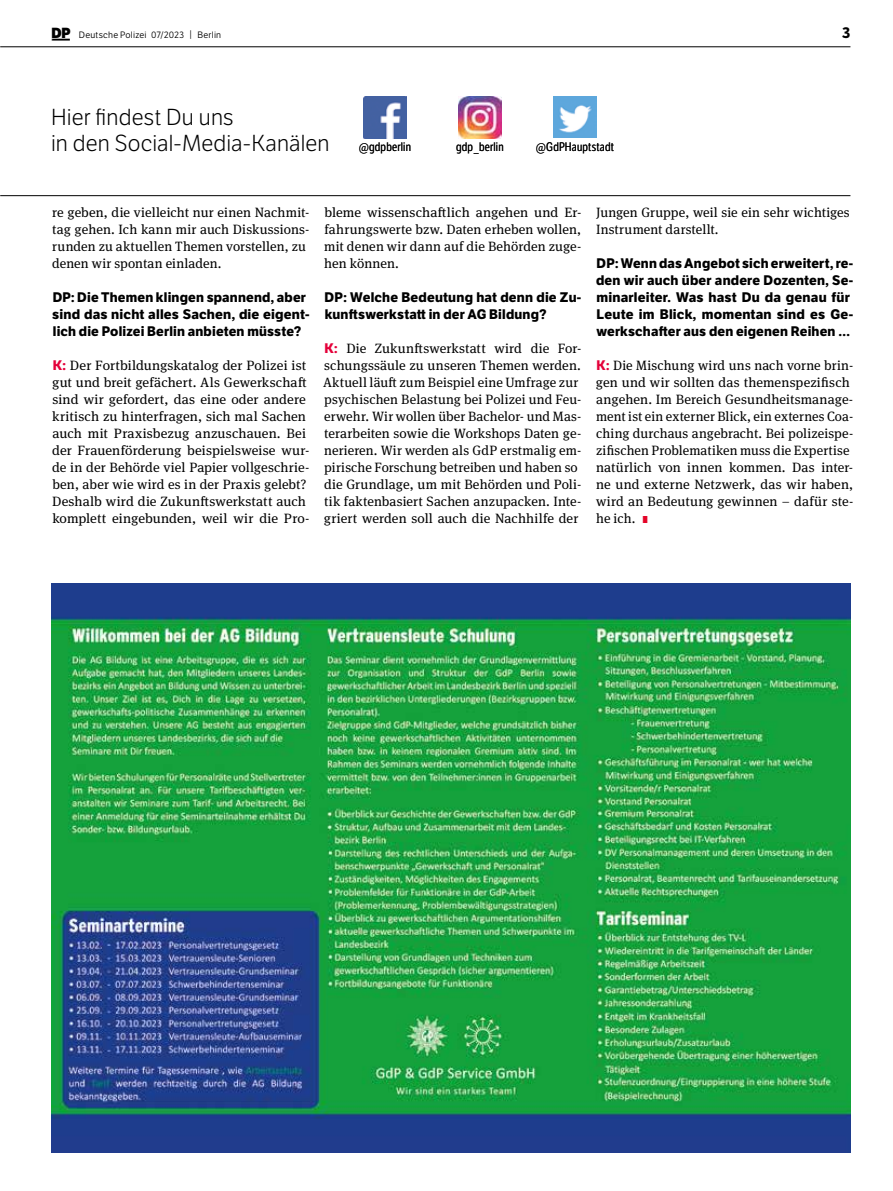
<style>
.page{position:relative;width:893px;height:1191px;background:#fff}
.page>*{position:absolute;margin:0;border:0;box-sizing:border-box;transform-origin:0 0}
.t1{font:22.5px/25.5px "LFT Etica Lt";letter-spacing:.01em;color:#000}
.t2{font:700 15px "LFT Etica";color:#000}
.t3{font:13.5px/17px "Meta Serif Pro";letter-spacing:.01em;color:#000}
.t4{font:700 13.5px/17px "LFT Etica";letter-spacing:.015em;color:#000}
.t5{font:12px "LFT Etica Condensed";letter-spacing:.015em;color:#000}
.t6{font:9px "LFT Etica Bk";letter-spacing:.025em;color:#000}
.s1{font-family:"LFT Etica XB";font-size:14.25px}
.s2{font-size:9.3px}
.s3{font-family:"LFT Etica";font-weight:700;color:#e4003a}
.s4{font-family:"LFT Etica XB";font-size:9.75px;color:#e40428}
</style>
<div class="page">
<hr style="left:0;top:195px;width:850px;height:1px;background:#000">
<hr style="left:0;top:47px;width:850px;height:1px;background:#000">
<svg style="left:52px;top:39px;width:18px;height:2px"></svg>
<img style="left:364px;top:96px;width:42px;height:43px">
<img style="left:459px;top:96px;width:42px;height:43px">
<img style="left:554px;top:97px;width:42px;height:41px">
<img style="left:51px;top:583px;width:799px;height:569px">
<p class="t6" style="left:52px;top:29px;width:171px"><span class="s1">DP</span> Deutsche Polizei 07/2023 <span class="s2">|</span> Berlin</p>
<p class="t2" style="left:842px;top:23px;width:10px">3</p>
<h1 class="t1" style="left:51px;top:106px;width:280px">Hier findest Du uns<br>in den Social-Media-Kanälen</h1>
<p class="t5" style="left:359px;top:140px;width:54px">@gdpberlin</p>
<p class="t5" style="left:456px;top:140px;width:49px">gdp_berlin</p>
<p class="t5" style="left:536px;top:140px;width:80px">@GdPHauptstadt</p>
<p class="t3" style="left:52px;top:203px;width:259px">re geben, die vielleicht nur einen Nachmit&shy;tag gehen. Ich kann mir auch Diskussions&shy;runden zu aktuellen Themen vorstellen, zu denen wir spontan einladen.</p>
<p class="t4" style="left:52px;top:289px;width:259px">DP: Die Themen klingen spannend, aber sind das nicht alles Sachen, die eigent&shy;lich die Polizei Berlin anbieten müsste?</p>
<p class="t3" style="left:52px;top:356px;width:259px"><span class="s3">K:</span> Der Fortbildungskatalog der Polizei ist gut und breit gefächert. Als Gewerkschaft sind wir gefordert, das eine oder andere kritisch zu hinterfragen, sich mal Sachen auch mit Praxisbezug anzuschauen. Bei der Frauenförderung beispielsweise wur&shy;de in der Behörde viel Papier vollgeschrie&shy;ben, aber wie wird es in der Praxis gelebt?<br>Deshalb wird die Zukunftswerkstatt auch komplett eingebunden, weil wir die Pro-</p>
<p class="t3" style="left:324px;top:203px;width:259px;text-align:justify">bleme wissenschaftlich angehen und Er&shy;fahrungswerte bzw. Daten erheben wollen, mit denen wir dann auf die Behörden zuge&shy;hen können.</p>
<p class="t4" style="left:325px;top:289px;width:258px">DP: Welche Bedeutung hat denn die Zu&shy;kunftswerkstatt in der AG Bildung?</p>
<p class="t3" style="left:323px;top:339px;width:260px"><span class="s3">K:</span> Die Zukunftswerkstatt wird die For&shy;schungssäule zu unseren Themen werden.<br>Aktuell läuft zum Beispiel eine Umfrage zur psychischen Belastung bei Polizei und Feu&shy;erwehr. Wir wollen über Bachelor- und Mas&shy;terarbeiten sowie die Workshops Daten ge&shy;nerieren. Wir werden als GdP erstmalig em&shy;pirische Forschung betreiben und haben so die Grundlage, um mit Behörden und Poli&shy;tik faktenbasiert Sachen anzupacken. Inte&shy;griert werden soll auch die Nachhilfe der</p>
<p class="t3" style="left:596px;top:203px;width:255px">Jungen Gruppe, weil sie ein sehr wichtiges<br>Instrument darstellt.</p>
<p class="t4" style="left:596px;top:255px;width:259px">DP: Wenn das Angebot sich erweitert, re&shy;den wir auch über andere Dozenten, Se&shy;minarleiter. Was hast Du da genau für Leute im Blick, momentan sind es Ge&shy;werkschafter aus den eigenen Reihen …</p>
<p class="t3" style="left:596px;top:356px;width:259px"><span class="s3">K:</span> Die Mischung wird uns nach vorne brin&shy;gen und wir sollten das themenspezifisch angehen. Im Bereich Gesundheitsmanage&shy;ment ist ein externer Blick, ein externes Coa&shy;ching durchaus angebracht. Bei polizeispe&shy;zifischen Problematiken muss die Expertise natürlich von innen kommen. Das inter&shy;ne und externe Netzwerk, das wir haben, wird an Bedeutung gewinnen – dafür ste&shy;he ich. <span class="s4">I</span></p>
</div>
